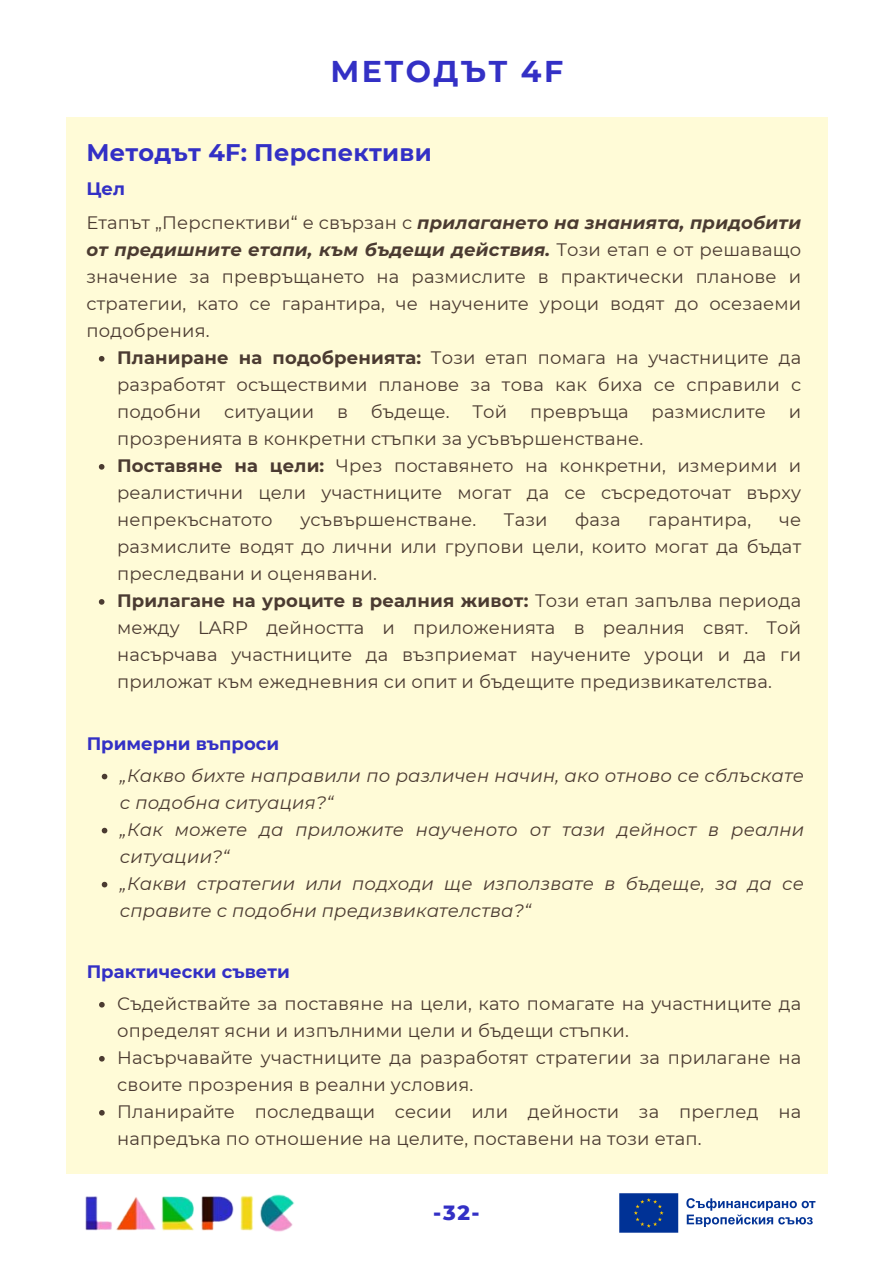
<style>
.page{position:relative;width:894px;height:1264px;background:#fff}
.page>*{position:absolute;margin:0;border:0;box-sizing:border-box;transform-origin:0 0}
.t1{font:700 30px "Montserrat";letter-spacing:.08em;color:#3330c5}
.t2{font:700 24px "Montserrat";letter-spacing:.01em;color:#3330c5}
.t3{font:800 21px "Montserrat";color:#3330c5}
.t4{font:18px/27px "Montserrat";letter-spacing:.01em;color:#4b3b31;text-align:justify}
.t5{font:italic 18px/27px "Montserrat";letter-spacing:.01em;color:#4b3b31}
.t6{font:700 18px "Montserrat";color:#3330c5}
.s1{font-weight:700;font-style:italic}
.s2{font-weight:700}
</style>
<div class="page">
<div style="left:66px;top:117px;width:761px;height:1056px;background:#fffbd7"></div>
<svg style="left:99px;top:356px;width:5px;height:5px"></svg>
<svg style="left:99px;top:464px;width:5px;height:5px"></svg>
<svg style="left:99px;top:599px;width:5px;height:5px"></svg>
<svg style="left:102px;top:773px;width:5px;height:6px"></svg>
<svg style="left:102px;top:827px;width:5px;height:6px"></svg>
<svg style="left:102px;top:881px;width:5px;height:6px"></svg>
<svg style="left:99px;top:1002px;width:6px;height:5px"></svg>
<svg style="left:99px;top:1056px;width:6px;height:5px"></svg>
<svg style="left:99px;top:1110px;width:6px;height:5px"></svg>
<img style="left:619px;top:1193px;width:197px;height:40px">
<img style="left:85px;top:1194px;width:210px;height:38px">
<p class="t1" style="left:330px;top:53px;width:234px">МЕТОДЪТ 4F</p>
<h1 class="t2" style="left:86px;top:137px;width:346px">Методът 4F: Перспективи</h1>
<h2 class="t6" style="left:86px;top:177px;width:40px">Цел</h2>
<h4 class="t4" style="left:86px;top:209px;width:716px">Етапът „Перспективи“ е свързан с <span class="s1">прилагането на знанията, придобити от предишните етапи, към бъдещи действия.</span> Този етап е от решаващо значение за превръщането на размислите в практически планове и стратегии, като се гарантира, че научените уроци водят до осезаеми подобрения.</h4>
<p class="t4" style="left:117px;top:344px;width:685px"><span class="s2">Планиране на подобренията:</span> Този етап помага на участниците да разработят осъществими планове за това как биха се справили с подобни</p>
<p class="t4" style="left:224px;top:398px;width:91px">ситуации</p>
<p class="t4" style="left:337px;top:398px;width:12px">в</p>
<p class="t4" style="left:371px;top:398px;width:80px">бъдеще.</p>
<p class="t4" style="left:472px;top:398px;width:36px">Той</p>
<p class="t4" style="left:530px;top:398px;width:100px">превръща</p>
<p class="t4" style="left:651px;top:398px;width:116px">размислите</p>
<p class="t4" style="left:788px;top:398px;width:14px">и</p>
<p class="t4" style="left:117px;top:425px;width:527px">прозренията в конкретни стъпки за усъвършенстване.</p>
<p class="t4" style="left:117px;top:452px;width:685px"><span class="s2">Поставяне на цели:</span> Чрез поставянето на конкретни, измерими и реалистични цели участниците могат да се съсредоточат върху непрекъснатото</p>
<p class="t4" style="left:300px;top:506px;width:177px">усъвършенстване.</p>
<p class="t4" style="left:503px;top:506px;width:45px">Тази</p>
<p class="t4" style="left:575px;top:506px;width:47px">фаза</p>
<p class="t4" style="left:648px;top:506px;width:105px">гарантира,</p>
<p class="t4" style="left:117px;top:506px;width:685px;text-indent:661px">че размислите водят до лични или групови цели, които могат да бъдат преследвани и оценявани.</p>
<p class="t4" style="left:117px;top:587px;width:685px"><span class="s2">Прилагане на уроците в реалния живот:</span> Този етап запълва периода между LARP дейността и приложенията в реалния свят. Той насърчава участниците да възприемат научените уроци и да ги приложат към ежедневния си опит и бъдещите предизвикателства.</p>
<p class="t6" style="left:87px;top:732px;width:194px">Примерни въпроси</p>
<h4 class="t5" style="left:120px;top:761px;width:685px">„Какво бихте направили по различен начин, ако отново се сблъскате с подобна ситуация?“</h4>
<p class="t5" style="left:120px;top:815px;width:685px">„Как можете да приложите наученото от тази дейност в реални ситуации?“</p>
<p class="t5" style="left:120px;top:869px;width:685px">„Какви стратегии или подходи ще използвате в бъдеще, за да се справите с подобни предизвикателства?“</p>
<p class="t6" style="left:87px;top:960px;width:205px">Практически съвети</p>
<h4 class="t4" style="left:117px;top:989px;width:685px">Съдействайте за поставяне на цели, като помагате на участниците да определят ясни и изпълними цели и бъдещи стъпки.</h4>
<p class="t4" style="left:117px;top:1043px;width:685px">Насърчавайте участниците да разработят стратегии за прилагане на своите прозрения в реални условия.</p>
<p class="t4" style="left:117px;top:1097px;width:685px">Планирайте последващи сесии или дейности за преглед на напредъка по отношение на целите, поставени на този етап.</p>
<h3 class="t3" style="left:433px;top:1199px;width:48px">-32-</h3>
</div>
